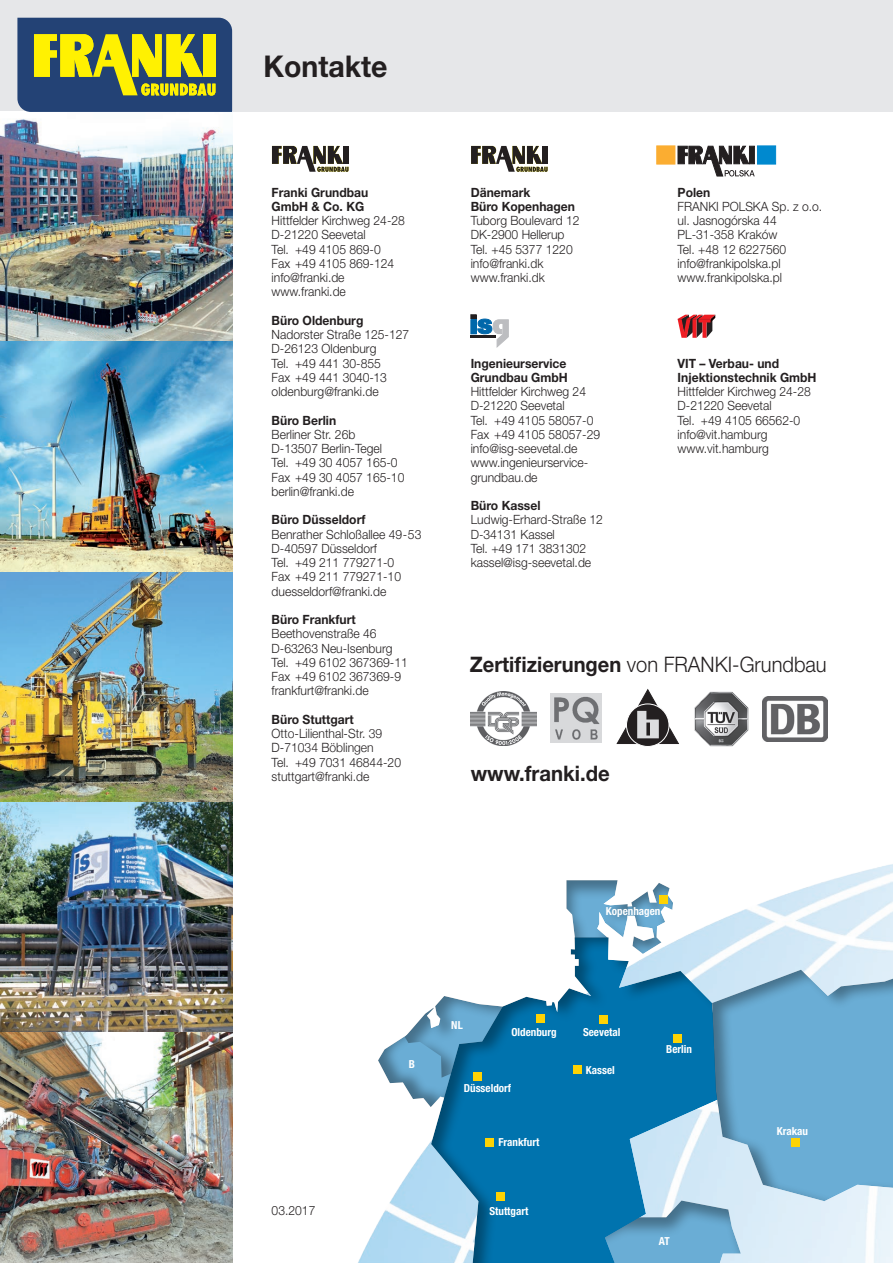
<style>
.page{position:relative;width:893px;height:1263px;background:#fff}
.page>*{position:absolute;margin:0;border:0;box-sizing:border-box;transform-origin:0 0}
.t1{font:700 30px "Helvetica Neue LT";color:#231f20;scale:.95 1}
.t2{font:300 21.3px "Helvetica Neue LT";color:#231f20;scale:.94 1}
.t3{font:700 21.3px "Helvetica Neue LT";color:#231f20;scale:.95 1}
.t4{font:300 12.75px/14.2px "Helvetica Neue LT";color:#231f20;scale:.95 1}
.t5{font:700 12.75px/14.2px "Helvetica Neue LT";color:#231f20;scale:.95 1}
.t6{font:300 12.75px/14.2px "Helvetica Neue";color:#231f20;scale:.95 1}
.t7{font:700 condensed 11.1px "Helvetica Neue LT";color:#fff}
.s1{font-weight:700}
</style>
<div class="page">
<div style="left:0;top:0;width:893px;height:112px;background:#e6e7e9"></div>
<img style="left:0;top:119px;width:232px;height:683px">
<img style="left:0;top:802px;width:232px;height:231px">
<svg style="left:272px;top:146px;width:77px;height:26px"></svg>
<svg style="left:471px;top:146px;width:77px;height:26px"></svg>
<svg style="left:471px;top:315px;width:38px;height:32px"></svg>
<hr style="left:471px;top:335px;width:25px;height:3px;background:#231f20">
<svg style="left:678px;top:315px;width:37px;height:23px"></svg>
<hr style="left:678px;top:319px;width:32px;height:1px;background:#231f20">
<img style="left:763px;top:696px;width:64px;height:45px">
<img style="left:470px;top:691px;width:67px;height:55px">
<div style="left:626px;top:704px;width:43px;height:42px;background:#231f20;border-radius:50%"></div>
<div style="left:626px;top:704px;width:43px;height:43px;border:1px solid #fff;border-radius:50%"></div>
<svg style="left:617px;top:689px;width:62px;height:55px"></svg>
<img style="left:694px;top:691px;width:55px;height:56px">
<img style="left:551px;top:693px;width:50px;height:50px">
<div style="left:657px;top:146px;width:18px;height:18px;background:#fbad31"></div>
<div style="left:757px;top:146px;width:19px;height:18px;background:#0089cf;border:1px solid #0089cf"></div>
<svg style="left:677px;top:146px;width:78px;height:31px"></svg>
<img style="left:358px;top:864px;width:535px;height:399px">
<div style="left:375px;top:1032px;width:83px;height:77px;background:#fff"></div>
<svg style="left:378px;top:996px;width:52px;height:110px"></svg>
<div style="left:404px;top:994px;width:107px;height:84px;background:#231f20;opacity:.4"></div>
<div style="left:430px;top:936px;width:291px;height:327px;background:#231f20;opacity:.4"></div>
<svg style="left:521px;top:970px;width:372px;height:293px;background:#499ac4"></svg>
<div style="left:710px;top:969px;width:183px;height:233px;background:#231f20;opacity:.4"></div>
<div style="left:485px;top:1138px;width:9px;height:8px;background:#fed304"></div>
<div style="left:599px;top:1015px;width:9px;height:9px;background:#fed304"></div>
<div style="left:673px;top:1034px;width:8px;height:8px;background:#fed304"></div>
<div style="left:791px;top:1138px;width:9px;height:8px;background:#fed304"></div>
<div style="left:473px;top:1072px;width:8px;height:8px;background:#fed304"></div>
<div style="left:496px;top:1193px;width:9px;height:8px;background:#fed304"></div>
<div style="left:536px;top:1014px;width:9px;height:9px;background:#fed304"></div>
<div style="left:574px;top:1065px;width:8px;height:9px;background:#fed304"></div>
<svg style="left:566px;top:880px;width:65px;height:74px"></svg>
<div style="left:631px;top:880px;width:43px;height:75px;background:#231f20;opacity:.4"></div>
<div style="left:659px;top:895px;width:8px;height:9px;background:#fed304"></div>
<svg style="left:17px;top:18px;width:215px;height:94px;background:#6b7c51"></svg>
<img style="left:0;top:1033px;width:232px;height:230px">
<h1 class="t1" style="left:264px;top:47px;width:132px">Kontakte</h1>
<p class="t5" style="left:272px;top:185px;width:103px">Franki Grundbau<br>GmbH &amp; Co. KG</p>
<p class="t4" style="left:272px;top:213px;width:142px">Hittfelder Kirchweg 24-28<br>D-21220 Seevetal<br>Tel. +49 4105 869-0<br>Fax +49 4105 869-124 info@franki.de www.franki.de</p>
<p class="t5" style="left:272px;top:313px;width:98px">Büro Oldenburg</p>
<p class="t4" style="left:272px;top:327px;width:146px">Nadorster Straße 125-127<br>D-26123 Oldenburg<br>Tel. +49 441 30-855<br>Fax +49 441 3040-13 oldenburg@franki.de</p>
<p class="t5" style="left:272px;top:413px;width:69px">Büro Berlin</p>
<p class="t4" style="left:272px;top:427px;width:141px">Berliner Str. 26b<br>D-13507 Berlin-Tegel<br>Tel. +49 30 4057 165-0<br>Fax +49 30 4057 165-10 berlin@franki.de</p>
<p class="t5" style="left:272px;top:512px;width:100px">Büro Düsseldorf</p>
<p class="t4" style="left:272px;top:527px;width:159px">Benrather Schloßallee 49-53<br>D-40597 Düsseldorf<br>Tel. +49 211 779271-0<br>Fax +49 211 779271-10 duesseldorf@franki.de</p>
<p class="t5" style="left:272px;top:612px;width:90px">Büro Frankfurt</p>
<p class="t4" style="left:272px;top:626px;width:145px">Beethovenstraße 46<br>D-63263 Neu-Isenburg<br>Tel. +49 6102 367369-11<br>Fax +49 6102 367369-9 frankfurt@franki.de</p>
<p class="t5" style="left:272px;top:712px;width:88px">Büro Stuttgart</p>
<p class="t6" style="left:272px;top:726px;width:118px">Otto-Lilienthal-Str. 39<br>D-71034 Böblingen</p>
<p class="t4" style="left:272px;top:755px;width:138px">Tel. +49 7031 46844-20 stuttgart@franki.de</p>
<p class="t5" style="left:471px;top:185px;width:111px">Dänemark<br>Büro Kopenhagen</p>
<p class="t4" style="left:471px;top:213px;width:116px">Tuborg Boulevard 12<br>DK-2900 Hellerup<br>Tel. +45 5377 1220 info@franki.dk www.franki.dk</p>
<p class="t5" style="left:471px;top:356px;width:104px">Ingenieurservice<br>Grundbau GmbH</p>
<p class="t4" style="left:471px;top:384px;width:138px">Hittfelder Kirchweg 24<br>D-21220 Seevetal<br>Tel. +49 4105 58057-0<br>Fax +49 4105 58057-29 info@isg-seevetal.de www.ingenieurservice&shy;grundbau.de</p>
<p class="t5" style="left:471px;top:498px;width:75px">Büro Kassel</p>
<p class="t4" style="left:471px;top:512px;width:141px">Ludwig-Erhard-Straße 12<br>D-34131 Kassel<br>Tel. +49 171 3831302 kassel@isg-seevetal.de</p>
<p class="t5" style="left:678px;top:185px;width:36px">Polen</p>
<p class="t4" style="left:678px;top:199px;width:154px">FRANKI POLSKA Sp. z o.o. ul. Jasnogórska 44<br>PL-31-358 Kraków<br>Tel. +48 12 6227560 info@frankipolska.pl www.frankipolska.pl</p>
<p class="t5" style="left:678px;top:356px;width:148px">VIT – Verbau- und<br>Injektionstechnik GmbH</p>
<p class="t4" style="left:678px;top:384px;width:142px">Hittfelder Kirchweg 24-28<br>D-21220 Seevetal<br>Tel. +49 4105 66562-0 info@vit.hamburg www.vit.hamburg</p>
<h2 class="t2" style="left:470px;top:651px;width:381px"><span class="s1">Zertifizierungen</span> von FRANKI-Grundbau</h2>
<h2 class="t3" style="left:471px;top:760px;width:148px">www.franki.de</h2>
<p class="t4" style="left:272px;top:1202px;width:48px">03.2017</p>
<p class="t7" style="left:606px;top:904px;width:56px">Kopenhagen</p>
<p class="t7" style="left:409px;top:1057px;width:8px">B</p>
<p class="t7" style="left:451px;top:1018px;width:13px">NL</p>
<p class="t7" style="left:511px;top:1025px;width:47px">Oldenburg</p>
<p class="t7" style="left:583px;top:1025px;width:39px">Seevetal</p>
<p class="t7" style="left:586px;top:1063px;width:30px">Kassel</p>
<p class="t7" style="left:464px;top:1081px;width:49px">Düsseldorf</p>
<p class="t7" style="left:498px;top:1136px;width:42px">Frankfurt</p>
<p class="t7" style="left:489px;top:1204px;width:40px">Stuttgart</p>
<p class="t7" style="left:666px;top:1042px;width:27px">Berlin</p>
<p class="t7" style="left:659px;top:1234px;width:12px">AT</p>
<p class="t7" style="left:777px;top:1124px;width:33px">Krakau</p>
</div>
